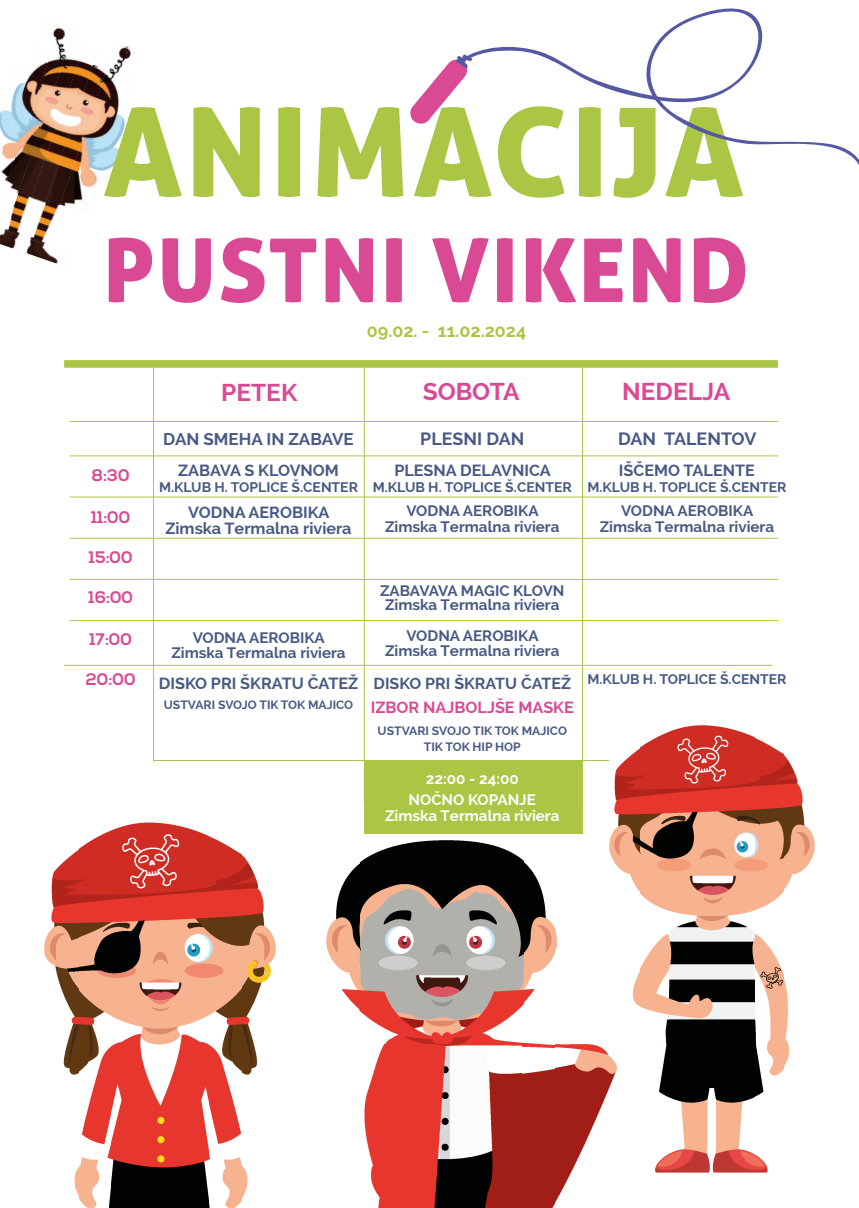
<style>
.page{position:relative;width:859px;height:1208px;background:#fff}
.page>*{position:absolute;margin:0;border:0;box-sizing:border-box;transform-origin:0 0}
.t1{font:123px "Aller Display";letter-spacing:.03em;color:#abc544}
.t2{font:88px "Aller Display";letter-spacing:.03em;color:#da4994}
.t3{font:700 24.4px "Raleway";color:#da4994}
.t4{font:700 17.9px "Raleway";color:#abc544}
.t5{font:700 17.8px "Raleway";color:#485a83}
.t6{font:700 17px "Raleway";color:#485a83}
.t7{font:700 16.7px "Nexa";color:#da4994}
.t8{font:700 16.2px "Raleway";color:#485a83}
.t9{font:700 16.2px "Raleway";color:#da4994}
.t10{font:700 16px "Raleway";color:#485a83}
.t11{font:700 15.2px "Raleway";color:#485a83}
.t12{font:700 15.2px "Raleway";color:#fff}
.t13{font:700 13.9px "Raleway";color:#485a83}
.t14{font:700 12.1px "Raleway";color:#485a83}
</style>
<div class="page">
<img style="left:3px;top:245px;width:55px;height:19px">
<img style="left:0;top:222px;width:47px;height:23px">
<img style="left:10px;top:204px;width:17px;height:18px">
<img style="left:37px;top:67px;width:63px;height:164px">
<img style="left:10px;top:28px;width:56px;height:176px">
<img style="left:28px;top:46px;width:70px;height:167px">
<img style="left:1px;top:46px;width:51px;height:140px">
<img style="left:60px;top:69px;width:60px;height:145px">
<img style="left:0;top:68px;width:29px;height:86px">
<img style="left:101px;top:106px;width:25px;height:72px">
<img style="left:106px;top:46px;width:22px;height:28px">
<img style="left:43px;top:28px;width:18px;height:9px">
<img style="left:125px;top:47px;width:6px;height:19px">
<svg style="left:471px;top:8px;width:388px;height:157px"></svg>
<svg style="left:410px;top:54px;width:63px;height:71px"></svg>
<div style="left:364px;top:760px;width:218px;height:73px;background:#abc544"></div>
<hr style="left:70px;top:455px;width:708px;height:1px;background:#abc544">
<hr style="left:70px;top:497px;width:708px;height:1px;background:#abc544">
<hr style="left:70px;top:538px;width:708px;height:1px;background:#abc544">
<hr style="left:70px;top:579px;width:708px;height:1px;background:#abc544">
<hr style="left:70px;top:620px;width:708px;height:1px;background:#abc544">
<hr style="left:64px;top:665px;width:708px;height:1px;background:#abc544">
<hr style="left:154px;top:760px;width:616px;height:1px;background:#abc544">
<div style="left:64px;top:360px;width:714px;height:8px;background:#abc544"></div>
<hr style="left:153px;top:365px;width:1px;height:396px;background:#abc544">
<hr style="left:364px;top:364px;width:1px;height:440px;background:#abc544">
<hr style="left:582px;top:366px;width:1px;height:440px;background:#abc544">
<hr style="left:70px;top:421px;width:708px;height:1px;background:#abc544">
<img style="left:78px;top:822px;width:164px;height:386px">
<img style="left:74px;top:1168px;width:4px;height:26px">
<img style="left:242px;top:1166px;width:6px;height:32px">
<img style="left:45px;top:850px;width:33px;height:225px">
<img style="left:242px;top:855px;width:34px;height:220px">
<img style="left:655px;top:1146px;width:113px;height:27px">
<img style="left:669px;top:725px;width:87px;height:421px">
<img style="left:639px;top:732px;width:30px;height:366px">
<img style="left:756px;top:738px;width:29px;height:358px">
<img style="left:785px;top:982px;width:5px;height:83px">
<img style="left:633px;top:973px;width:6px;height:33px">
<img style="left:610px;top:749px;width:29px;height:142px">
<img style="left:785px;top:756px;width:29px;height:132px">
<img style="left:359px;top:840px;width:196px;height:368px">
<img style="left:555px;top:1044px;width:33px;height:159px">
<img style="left:588px;top:1044px;width:30px;height:93px">
<img style="left:326px;top:840px;width:34px;height:169px">
<img style="left:555px;top:930px;width:3px;height:22px">
<h1 class="t1" style="left:103px;top:74px;width:642px">ANIMACIJA</h1>
<h2 class="t2" style="left:103px;top:214px;width:647px">PUSTNI VIKEND</h2>
<p class="t4" style="left:367px;top:320px;width:161px">09.02. - 11.02.2024</p>
<p class="t7" style="left:92px;top:466px;width:39px">8:30</p>
<p class="t7" style="left:91px;top:508px;width:41px">11:00</p>
<p class="t7" style="left:89px;top:547px;width:46px">15:00</p>
<p class="t7" style="left:88px;top:587px;width:46px">16:00</p>
<p class="t7" style="left:89px;top:629px;width:44px">17:00</p>
<p class="t7" style="left:86px;top:670px;width:51px">20:00</p>
<p class="t3" style="left:221px;top:378px;width:78px">PETEK</p>
<p class="t3" style="left:423px;top:378px;width:99px">SOBOTA</p>
<p class="t3" style="left:622px;top:377px;width:110px">NEDELJA</p>
<p class="t6" style="left:163px;top:429px;width:192px">DAN SMEHA IN ZABAVE</p>
<p class="t8" style="left:178px;top:461px;width:162px">ZABAVA S KLOVNOM</p>
<p class="t13" style="left:159px;top:479px;width:201px">M.KLUB H. TOPLICE Š.CENTER</p>
<p class="t8" style="left:188px;top:503px;width:143px">VODNA AEROBIKA</p>
<p class="t8" style="left:165px;top:518px;width:188px">Zimska Termalna riviera</p>
<p class="t5" style="left:420px;top:428px;width:106px">PLESNI DAN</p>
<p class="t8" style="left:394px;top:461px;width:158px">PLESNA DELAVNICA</p>
<p class="t13" style="left:373px;top:479px;width:201px">M.KLUB H. TOPLICE Š.CENTER</p>
<p class="t11" style="left:406px;top:502px;width:134px">VODNA AEROBIKA</p>
<p class="t11" style="left:385px;top:518px;width:176px">Zimska Termalna riviera</p>
<p class="t5" style="left:618px;top:428px;width:140px">DAN TALENTOV</p>
<p class="t8" style="left:619px;top:461px;width:138px">IŠČEMO TALENTE</p>
<p class="t13" style="left:587px;top:479px;width:201px">M.KLUB H. TOPLICE Š.CENTER</p>
<p class="t11" style="left:621px;top:502px;width:134px">VODNA AEROBIKA</p>
<p class="t11" style="left:600px;top:518px;width:176px">Zimska Termalna riviera</p>
<p class="t11" style="left:193px;top:629px;width:134px">VODNA AEROBIKA</p>
<p class="t11" style="left:171px;top:644px;width:176px">Zimska Termalna riviera</p>
<p class="t8" style="left:159px;top:674px;width:201px">DISKO PRI ŠKRATU ČATEŽ</p>
<p class="t14" style="left:164px;top:697px;width:191px">USTVARI SVOJO TIK TOK MAJICO</p>
<p class="t11" style="left:380px;top:581px;width:186px">ZABAVAVA MAGIC KLOVN</p>
<p class="t11" style="left:385px;top:596px;width:176px">Zimska Termalna riviera</p>
<p class="t11" style="left:406px;top:627px;width:134px">VODNA AEROBIKA</p>
<p class="t11" style="left:385px;top:642px;width:176px">Zimska Termalna riviera</p>
<p class="t10" style="left:374px;top:674px;width:199px">DISKO PRI ŠKRATU ČATEŽ</p>
<p class="t9" style="left:371px;top:698px;width:205px">IZBOR NAJBOLJŠE MASKE</p>
<p class="t14" style="left:378px;top:724px;width:191px">USTVARI SVOJO TIK TOK MAJICO</p>
<p class="t14" style="left:424px;top:739px;width:98px">TIK TOK HIP HOP</p>
<p class="t12" style="left:426px;top:770px;width:94px">22:00 - 24:00</p>
<p class="t12" style="left:409px;top:791px;width:129px">NOČNO KOPANJE</p>
<p class="t12" style="left:385px;top:806px;width:176px">Zimska Termalna riviera</p>
<p class="t13" style="left:587px;top:671px;width:201px">M.KLUB H. TOPLICE Š.CENTER</p>
</div>
